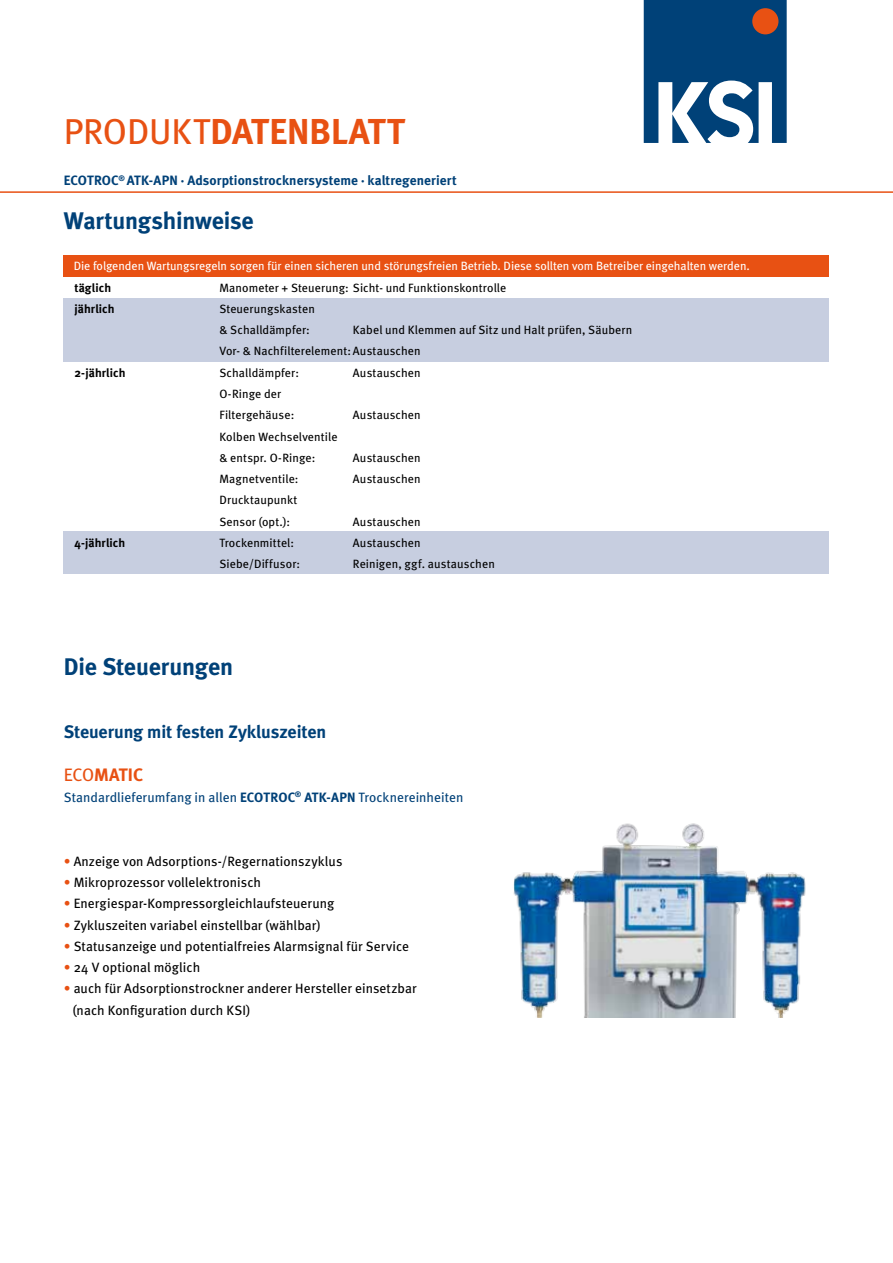
<style>
.page{position:relative;width:893px;height:1263px;background:#fff}
.page>*{position:absolute;margin:0;border:0;box-sizing:border-box;transform-origin:0 0}
.t1{font:700 36px "Meta";letter-spacing:-.005em;color:#e85113}
.t2{font:700 24px "Meta";letter-spacing:-.005em;color:#004178}
.t3{font:700 18px "Meta";color:#004178}
.t4{font:700 18px "Meta";color:#e85113}
.t5{font:13.5px/21.3px "Meta";letter-spacing:.005em;color:#000}
.t6{font:13.5px "Meta";letter-spacing:.005em;color:#004178}
.t7{font:700 13.5px "Meta";letter-spacing:.01em;color:#004178}
.t8{font:12px/21.3px "Meta";letter-spacing:.01em;color:#000}
.t9{font:12px "Meta";color:#fff}
.t10{font:700 12px/21.3px "Meta";letter-spacing:.005em;color:#000}
.s1{font-weight:400}
.s2{font-weight:700}
.s3{color:#e85113}
</style>
<div class="page">
<div style="left:64px;top:531px;width:765px;height:43px;background:#c7cee0"></div>
<hr style="left:0;top:191px;width:893px;height:2px;background:#e85113">
<svg style="left:644px;top:0;width:143px;height:143px"></svg>
<div style="left:752px;top:8px;width:26px;height:26px;background:#e85113;border-radius:50%"></div>
<div style="left:64px;top:298px;width:765px;height:63px;background:#c7cee0"></div>
<div style="left:64px;top:255px;width:765px;height:21px;background:#e85113"></div>
<img style="left:513px;top:823px;width:293px;height:194px">
<h1 class="t1" style="left:64px;top:108px;width:343px"><span class="s1">produkt</span>datenblatt</h1>
<p class="t7" style="left:64px;top:172px;width:394px">ECOTROC<sup>®</sup> ATK-APN · Adsorptionstrocknersysteme · kaltregeneriert</p>
<h2 class="t2" style="left:64px;top:205px;width:191px">Wartungshinweise</h2>
<p class="t9" style="left:74px;top:259px;width:678px">Die folgenden Wartungsregeln sorgen für einen sicheren und störungsfreien Betrieb. Diese sollten vom Betreiber eingehalten werden.</p>
<p class="t10" style="left:74px;top:277px;width:42px">täglich jährlich</p>
<p class="t10" style="left:74px;top:362px;width:53px">2-jährlich</p>
<p class="t8" style="left:219px;top:277px;width:288px">Manometer + Steuerung: Sicht- und Funktionskontrolle<br>Steuerungskasten<br>&amp; Schalldämpfer: K</p>
<p class="t8" style="left:219px;top:319px;width:415px;text-indent:141px">abel und Klemmen auf Sitz und Halt prüfen, Säubern<br>Vor- &amp; Nachfilterelement: Austauschen<br>Schalldämpfer:</p>
<p class="t8" style="left:353px;top:362px;width:69px">Austauschen</p>
<p class="t8" style="left:219px;top:383px;width:76px">O-Ringe der<br>Filtergehäuse:</p>
<p class="t8" style="left:353px;top:404px;width:69px">Austauschen</p>
<p class="t8" style="left:219px;top:425px;width:120px">Kolben Wechselventile &amp; entspr. O-Ringe:</p>
<p class="t8" style="left:353px;top:447px;width:69px">Austauschen</p>
<p class="t8" style="left:219px;top:468px;width:81px">Magnetventile:</p>
<p class="t8" style="left:353px;top:468px;width:69px">Austauschen</p>
<p class="t8" style="left:219px;top:489px;width:79px">Drucktaupunkt<br>Sensor (opt.):</p>
<p class="t8" style="left:353px;top:510px;width:69px">Austauschen</p>
<p class="t10" style="left:74px;top:532px;width:52px">4-jährlich</p>
<p class="t8" style="left:219px;top:532px;width:76px">Trockenmittel:</p>
<p class="t8" style="left:353px;top:532px;width:69px">Austauschen</p>
<p class="t8" style="left:219px;top:553px;width:112px">Siebe/Diffusor: R</p>
<p class="t8" style="left:360px;top:553px;width:137px">einigen, ggf. austauschen</p>
<h2 class="t2" style="left:64px;top:652px;width:171px">Die Steuerungen</h2>
<h3 class="t3" style="left:64px;top:720px;width:264px">Steuerung mit festen Zykluszeiten</h3>
<h3 class="t4" style="left:64px;top:763px;width:81px"><span class="s1">ECO</span>MATIC</h3>
<p class="t6" style="left:64px;top:789px;width:401px">Standardlieferumfang in allen <span class="s2">ECOTROC</span><sup>®</sup> <span class="s2">ATK-APN</span> Trocknereinheiten</p>
<p class="t5" style="left:64px;top:850px;width:280px"><span class="s3">•</span> Anzeige von Adsorptions-/Regernationszyklus</p>
<p class="t5" style="left:64px;top:871px;width:199px"><span class="s3">•</span> Mikroprozessor vollelektronisch</p>
<p class="t5" style="left:64px;top:892px;width:272px"><span class="s3">•</span> Energiespar-Kompressorgleichlaufsteuerung</p>
<p class="t5" style="left:64px;top:914px;width:258px"><span class="s3">•</span> Zykluszeiten variabel einstellbar (wählbar)</p>
<p class="t5" style="left:64px;top:935px;width:347px"><span class="s3">•</span> Statusanzeige und potentialfreies Alarmsignal für Service</p>
<p class="t5" style="left:64px;top:956px;width:138px"><span class="s3">•</span> 24 V optional möglich</p>
<p class="t5" style="left:73px;top:978px;width:345px;text-indent:-9px"><span class="s3">•</span> auch für Adsorptionstrockner anderer Hersteller einsetzbar (nach Konfiguration durch KSI)</p>
</div>
